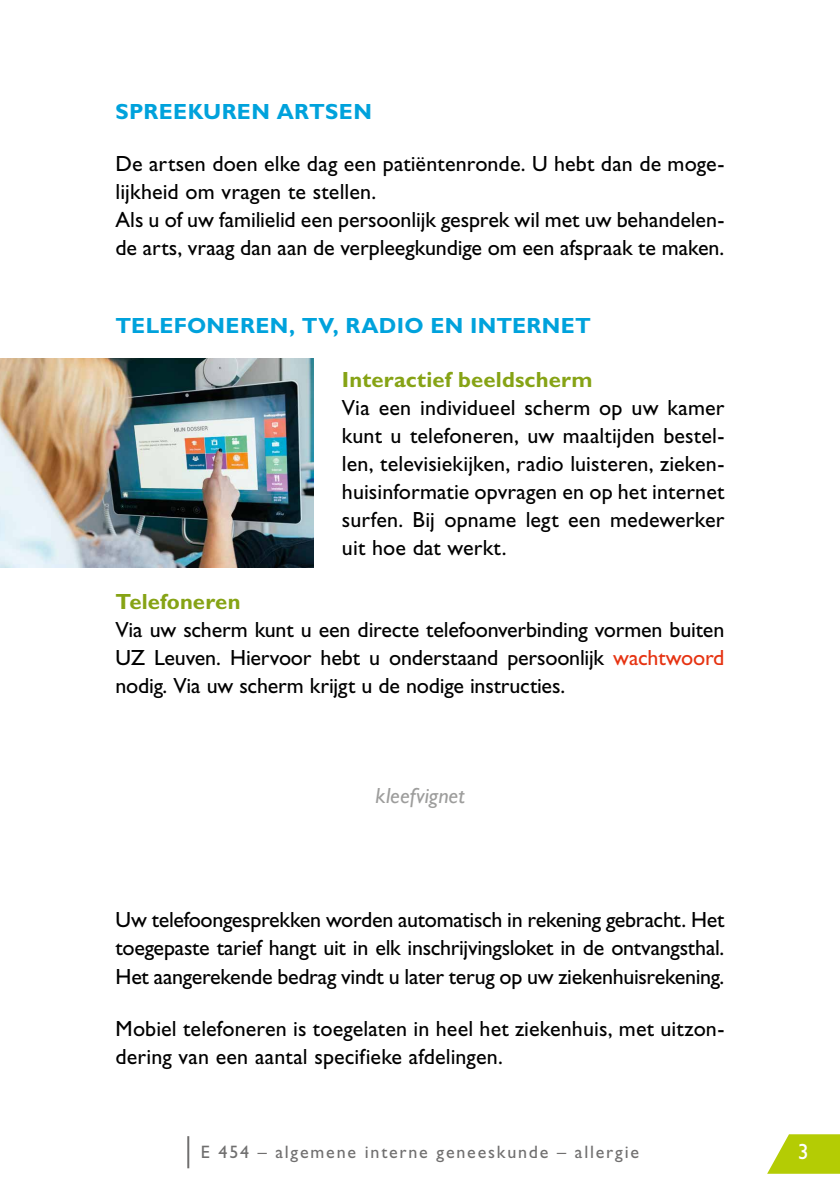
<style>
.page{position:relative;width:840px;height:1191px;background:#fff}
.page>*{position:absolute;margin:0;border:0;box-sizing:border-box;transform-origin:0 0}
.t1{font:22px/28px "Gill Sans Std";color:#000;text-align:justify}
.t2{font:700 22px "Gill Sans Std";letter-spacing:.015em;color:#00a2dc}
.t3{font:700 22px "Gill Sans Std";letter-spacing:.01em;color:#86a315}
.t4{font:italic 22px "Gill Sans Std";color:#9d9d9c}
.t5{font:22px "Gill Sans Std";color:#fff}
.t6{font:18px "Gill Sans Std";letter-spacing:.1em;color:#706f6f}
.s1{color:#e63312}
</style>
<div class="page">
<hr style="left:187px;top:1136px;width:2px;height:32px;background:#706f6f">
<svg style="left:767px;top:1134px;width:72px;height:39px"></svg>
<img style="left:0;top:359px;width:313px;height:208px">
<p class="t2" style="left:115px;top:99px;width:258px">SPREEKUREN ARTSEN</p>
<p class="t1" style="left:115px;top:150px;width:610px;text-align:left">De artsen doen elke dag een patiëntenronde. U hebt dan de moge&shy;lijkheid om vragen te stellen.<br>Als u of uw familielid een persoonlijk gesprek wil met uw behandelen&shy;de arts, vraag dan aan de verpleegkundige om een afspraak te maken.</p>
<p class="t2" style="left:115px;top:313px;width:476px">TELEFONEREN, TV, RADIO EN INTERNET</p>
<p class="t3" style="left:342px;top:367px;width:252px">Interactief beeldscherm</p>
<p class="t1" style="left:342px;top:394px;width:384px">Via een individueel scherm op uw kamer kunt u telefoneren, uw maaltijden bestel&shy;len, televisiekijken, radio luisteren, zieken&shy;huisinformatie opvragen en op het internet surfen. Bij opname legt een medewerker uit hoe dat werkt.</p>
<p class="t3" style="left:115px;top:589px;width:126px">Telefoneren</p>
<p class="t1" style="left:115px;top:616px;width:610px">Via uw scherm kunt u een directe telefoonverbinding vormen buiten UZ Leuven. Hiervoor hebt u onderstaand persoonlijk <span class="s1">wachtwoord </span>nodig. Via uw scherm krijgt u de nodige instructies.</p>
<p class="t4" style="left:375px;top:783px;width:90px">kleefvignet</p>
<p class="t1" style="left:115px;top:906px;width:610px">Uw telefoongesprekken worden automatisch in rekening gebracht. Het toegepaste tarief hangt uit in elk inschrijvingsloket in de ontvangsthal.<br>Het aangerekende bedrag vindt u later terug op uw ziekenhuisrekening.</p>
<p class="t1" style="left:115px;top:1014px;width:610px">Mobiel telefoneren is toegelaten in heel het ziekenhuis, met uitzon&shy;dering van een aantal specifieke afdelingen.</p>
<p class="t6" style="left:201px;top:1141px;width:439px">E 454 – algemene interne geneeskunde – allergie</p>
<p class="t5" style="left:797px;top:1138px;width:12px">3</p>
</div>
